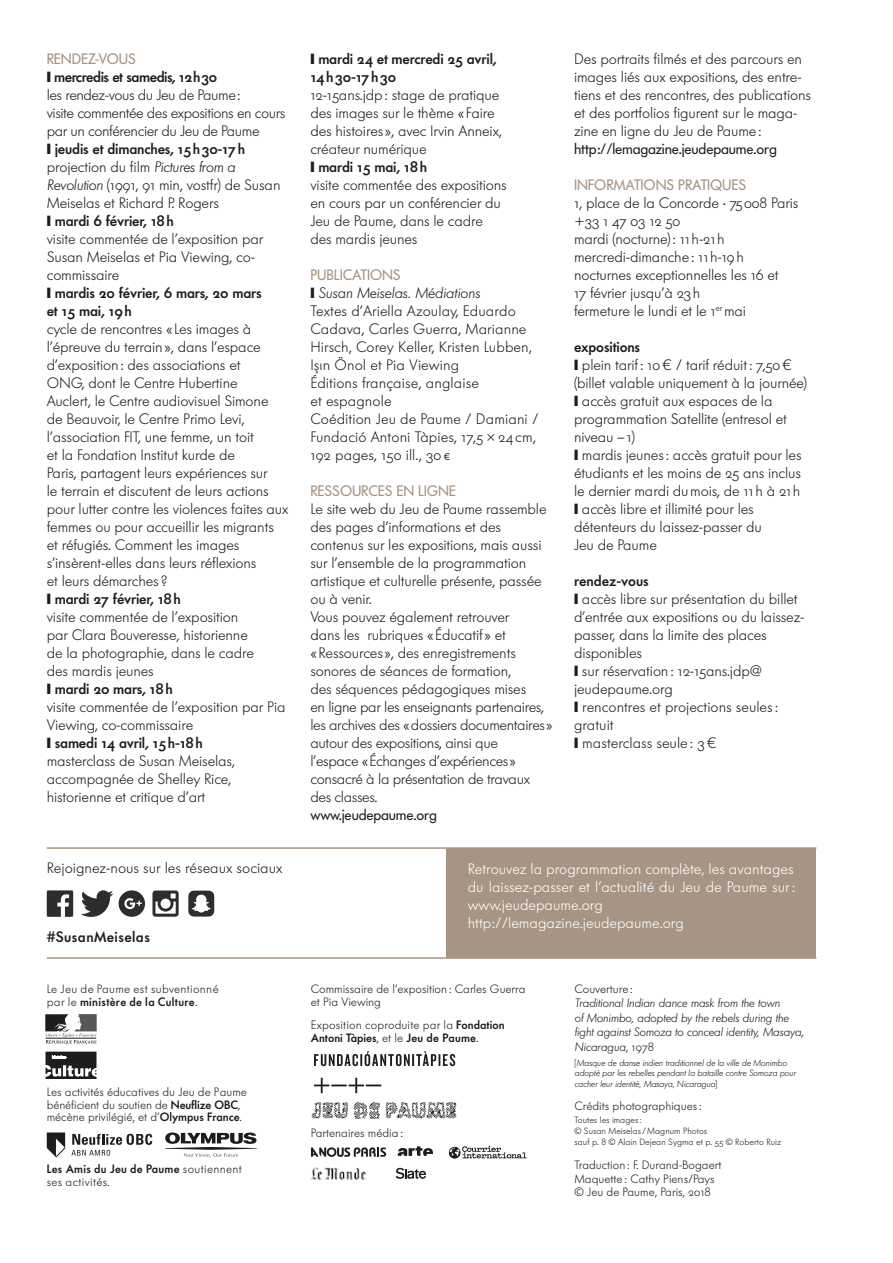
<style>
.page{position:relative;width:893px;height:1263px;background:#fff}
.page>*{position:absolute;margin:0;border:0;box-sizing:border-box;transform-origin:0 0}
.t1{font:300 15px/18px "Futura BQ";letter-spacing:-.01em;color:#1d1d1b}
.t2{font:300 15px/18px "Futura BQ";color:#fff}
.t3{font:15px "Futura BQ";letter-spacing:-.01em;color:#1d1d1b}
.t4{font:15px "Futura BQ";letter-spacing:-.01em;color:#a69584}
.t5{font:500 15px/18px "Futura BQ";letter-spacing:-.01em;color:#1d1d1b}
.t6{font:500 15px "Futura BQ";letter-spacing:.025em;color:#1d1d1b}
.t7{font:300 12px/12.9px "Futura BQ";color:#1d1d1b}
.t8{font:italic 300 12px/14.4px "Futura BQ";color:#1d1d1b}
.t9{font:300 12px/12.9px "Futura BQ";letter-spacing:.02em;color:#1d1d1b}
.t10{font:italic 300 9px/10.8px "Futura BQ";color:#1d1d1b}
.t11{font:300 9px/10.8px "Futura BQ";color:#1d1d1b}
.s1{font-weight:400;color:#a69584}
.s2{font-weight:500}
.s3{font-style:italic}
.s4{font-style:normal}
</style>
<div class="page">
<hr style="left:47px;top:847px;width:769px;height:2px;background:#a69584">
<img style="left:310px;top:1167px;width:56px;height:13px">
<svg style="left:395px;top:1167px;width:31px;height:12px"></svg>
<hr style="left:47px;top:957px;width:769px;height:2px;background:#a69584">
<div style="left:446px;top:848px;width:370px;height:109px;background:#a69584"></div>
<svg style="left:47px;top:890px;width:26px;height:27px"></svg>
<svg style="left:81px;top:890px;width:32px;height:27px"></svg>
<svg style="left:119px;top:890px;width:26px;height:27px"></svg>
<svg style="left:152px;top:890px;width:27px;height:27px"></svg>
<svg style="left:188px;top:891px;width:26px;height:26px"></svg>
<img style="left:312px;top:1102px;width:145px;height:16px">
<svg style="left:449px;top:1146px;width:78px;height:12px"></svg>
<svg style="left:311px;top:1147px;width:75px;height:10px"></svg>
<svg style="left:398px;top:1146px;width:36px;height:10px"></svg>
<svg style="left:314px;top:1051px;width:141px;height:42px"></svg>
<svg style="left:71px;top:1134px;width:81px;height:22px"></svg>
<svg style="left:47px;top:1132px;width:18px;height:25px"></svg>
<svg style="left:45px;top:1015px;width:52px;height:29px"></svg>
<svg style="left:46px;top:1051px;width:51px;height:27px"></svg>
<svg style="left:165px;top:1132px;width:92px;height:25px"></svg>
<p class="t1" style="left:47px;top:50px;width:240px"><span class="s1">RENDEZ-VOUS<br></span>❙ <span class="s2">mercredis et samedis, 12 h 30<br></span>les rendez-vous du Jeu de Paume :<br>visite commentée des expositions en cours par un conférencier du Jeu de Paume<br>❙ <span class="s2">jeudis et dimanches, 15 h 30-17 h </span>projection du film <span class="s3">Pictures from a<br>Revolution</span> (1991, 91 min, vostfr) de Susan<br>Meiselas et Richard P. Rogers<br>❙ <span class="s2">mardi 6 février, 18 h<br></span>visite commentée de l’exposition par<br>Susan Meiselas et Pia Viewing, co&shy;commissaire<br>❙ <span class="s2">mardis 20 février, 6 mars, 20 mars<br>et 15 mai, 19 h</span></p>
<p class="t1" style="left:47px;top:320px;width:243px">cycle de rencontres « Les images à l’épreuve du terrain », dans l’espace d’exposition : des associations et<br>ONG, dont le Centre Hubertine<br>Auclert, le Centre audiovisuel Simone<br>de Beauvoir, le Centre Primo Levi, l’association FIT, une femme, un toit<br>et la Fondation Institut kurde de<br>Paris, partagent leurs expériences sur<br>le terrain et discutent de leurs actions pour lutter contre les violences faites aux femmes ou pour accueillir les migrants et réfugiés. Comment les images s’insèrent-elles dans leurs réflexions<br>et leurs démarches ?<br>❙ <span class="s2">mardi 27 février, 18 h<br></span>visite commentée de l’exposition<br>par Clara Bouveresse, historienne<br>de la photographie, dans le cadre<br>des mardis jeunes<br>❙ <span class="s2">mardi 20 mars, 18 h<br></span>visite commentée de l’exposition par Pia<br>Viewing, co-commissaire<br>❙ <span class="s2">samedi 14 avril, 15 h-18 h<br></span>masterclass de Susan Meiselas, accompagnée de Shelley Rice, historienne et critique d’art</p>
<p class="t1" style="left:47px;top:859px;width:237px">Rejoignez-nous sur les réseaux sociaux</p>
<p class="t6" style="left:47px;top:928px;width:105px">#SusanMeiselas</p>
<p class="t9" style="left:47px;top:982px;width:173px">Le Jeu de Paume est subventionné par le <span class="s2">ministère de la Culture</span>.</p>
<p class="t7" style="left:47px;top:1086px;width:202px;line-height:12.5px">Les activités éducatives du Jeu de Paume bénéficient du soutien de <span class="s2">Neuflize OBC</span>, mécène privilégié, et d’<span class="s2">Olympus France</span>.</p>
<p class="t7" style="left:47px;top:1162px;width:197px"><span class="s2">Les Amis du Jeu de Paume</span> soutiennent ses activités.</p>
<p class="t5" style="left:310px;top:50px;width:188px">❙ mardi 24 et mercredi 25 avril,<br>14 h 30-17 h 30</p>
<p class="t1" style="left:310px;top:86px;width:198px">12-15ans.jdp : stage de pratique des images sur le thème «Faire des histoires », avec Irvin Anneix, créateur numérique<br>❙ <span class="s2">mardi 15 mai, 18 h<br></span>visite commentée des expositions en cours par un conférencier du<br>Jeu de Paume, dans le cadre des mardis jeunes</p>
<p class="t1" style="left:310px;top:266px;width:230px"><span class="s1">PUBLICATIONS<br></span>❙ <span class="s3">Susan Meiselas. Médiations<br></span>Textes d’Ariella Azoulay, Eduardo<br>Cadava, Carles Guerra, Marianne<br>Hirsch, Corey Keller, Kristen Lubben,<br>Işın Önol et Pia Viewing<br>Éditions française, anglaise<br>et espagnole<br>Coédition Jeu de Paume / Damiani /<br>Fundació Antoni Tàpies, 17,5 × 24 cm,<br>192 pages, 150 ill., 30 €</p>
<p class="t4" style="left:310px;top:482px;width:147px">RESSOURCES EN LIGNE</p>
<p class="t1" style="left:310px;top:500px;width:244px">Le site web du Jeu de Paume rassemble des pages d’informations et des contenus sur les expositions, mais aussi sur l’ensemble de la programmation artistique et culturelle présente, passée ou à venir.<br>Vous pouvez également retrouver<br>dans les rubriques «Éducatif» et<br>« Ressources», des enregistrements sonores de séances de formation,<br>des séquences pédagogiques mises<br>en ligne par les enseignants partenaires, les archives des «dossiers documentaires » autour des expositions, ainsi que<br>l’espace «Échanges d’expériences » consacré à la présentation de travaux des classes.</p>
<p class="t3" style="left:310px;top:806px;width:128px">www.jeudepaume.org</p>
<p class="t1" style="left:574px;top:50px;width:238px">Des portraits filmés et des parcours en images liés aux expositions, des entre&shy;tiens et des rencontres, des publications et des portfolios figurent sur le maga&shy;zine en ligne du Jeu de Paume :</p>
<p class="t3" style="left:574px;top:140px;width:204px">http://lemagazine.jeudepaume.org</p>
<p class="t4" style="left:574px;top:176px;width:174px">INFORMATIONS PRATIQUES</p>
<p class="t1" style="left:574px;top:194px;width:226px">1, place de la Concorde · 75 008 Paris +33 1 47 03 12 50<br>mardi (nocturne) : 11 h-21 h mercredi-dimanche : 11 h-19 h nocturnes exceptionnelles les 16 et<br>17 février jusqu’à 23 h<br>fermeture le lundi et le 1<sup>er</sup> mai</p>
<p class="t1" style="left:574px;top:338px;width:235px"><span class="s2">expositions<br></span>❙ plein tarif : 10 € / tarif réduit : 7,50 € (billet valable uniquement à la journée) ❙ accès gratuit aux espaces de la programmation Satellite (entresol et niveau – 1)<br>❙ mardis jeunes : accès gratuit pour les étudiants et les moins de 25 ans inclus le dernier mardi du mois, de 11 h à 21 h ❙ accès libre et illimité pour les détenteurs du laissez-passer du<br>Jeu de Paume</p>
<p class="t1" style="left:574px;top:572px;width:232px"><span class="s2">rendez-vous<br></span>❙ accès libre sur présentation du billet d’entrée aux expositions ou du laissez&shy;passer, dans la limite des places disponibles<br>❙ sur réservation : 12-15ans.jdp@ jeudepaume.org<br>❙ rencontres et projections seules : gratuit<br>❙ masterclass seule : 3 €</p>
<p class="t2" style="left:468px;top:860px;width:329px">Retrouvez la programmation complète, les avantages du laissez-passer et l’actualité du Jeu de Paume sur : www.jeudepaume.org http://lemagazine.jeudepaume.org</p>
<p class="t7" style="left:311px;top:982px;width:216px">Commissaire de l’exposition : Carles Guerra et Pia Viewing</p>
<p class="t7" style="left:311px;top:1019px;width:195px">Exposition coproduite par la <span class="s2">Fondation<br>Antoni Tàpies</span>, et le <span class="s2">Jeu de Paume</span>.</p>
<p class="t7" style="left:311px;top:1126px;width:94px">Partenaires média :</p>
<p class="t7" style="left:574px;top:982px;width:60px">Couverture :</p>
<p class="t8" style="left:574px;top:996px;width:231px">Traditional Indian dance mask from the town<br>of Monimbo, adopted by the rebels during the fight against Somoza to conceal identity, Masaya<span class="s4">, </span>Nicaragua<span class="s4">, 1978</span></p>
<p class="t10" style="left:574px;top:1057px;width:223px"><span class="s4">[</span>Masque de danse indien traditionnel de la ville de Monimbo adopté par les rebelles pendant la bataille contre Somoza pour cacher leur identité, Masaya, Nicaragua<span class="s4">]</span></p>
<p class="t7" style="left:574px;top:1100px;width:129px">Crédits photographiques :</p>
<p class="t11" style="left:574px;top:1115px;width:208px">Toutes les images :<br>© Susan Meiselas / Magnum Photos<br>sauf p. 8 © Alain Dejean Sygma et p. 55 © Roberto Ruiz</p>
<p class="t7" style="left:574px;top:1158px;width:148px;line-height:13.5px">Traduction : F. Durand-Bogaert<br>Maquette : Cathy Piens/Pays © Jeu de Paume, Paris, 2018</p>
</div>
